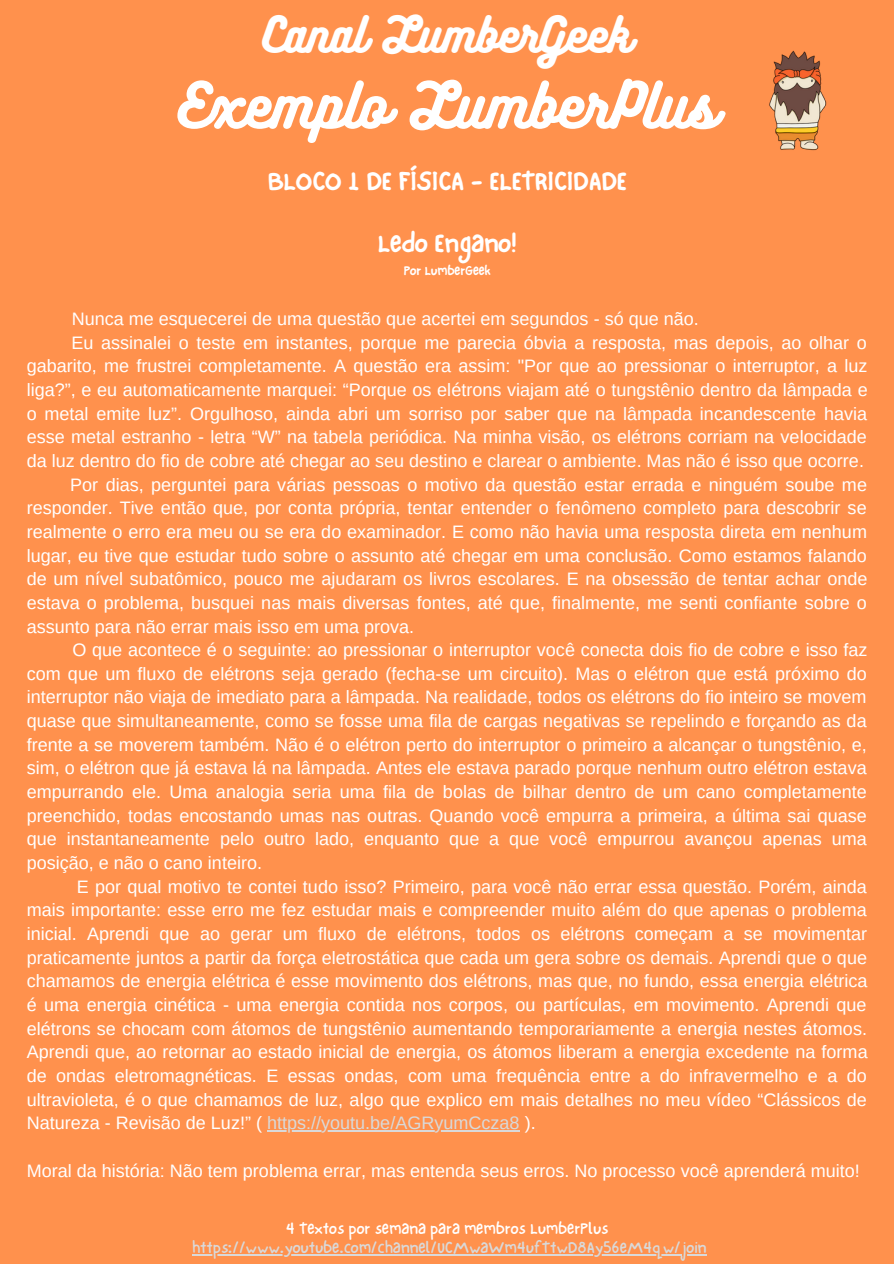
<style>
.page{position:relative;width:894px;height:1264px;background:#fff}
.page>*{position:absolute;margin:0;border:0;box-sizing:border-box;transform-origin:0 0}
.t1{font:55.8px "Bukhari Script";color:#fff}
.t2{font:43.8px "Bukhari Script";color:#fff}
.t3{font:27px "NF One Little Font Bold";color:#fff}
.t4{font:18px/23.7px "Arimo";color:#fff;text-align:justify}
.t5{font:16.8px "NF One Little Font Regular";color:#d9d9d9}
.t6{font:16.8px "NF One Little Font Regular";color:#fff}
.t7{font:13.5px "NF One Little Font Bold";color:#fff}
.s1{color:#d9d9d9}
</style>
<div class="page">
<div style="left:0;top:0;width:893px;height:1263px;background:#ff914d"></div>
<hr style="left:267px;top:1130px;width:252px;height:1px;background:#d9d9d9">
<img style="left:769px;top:50px;width:58px;height:101px">
<hr style="left:192px;top:1254px;width:514px;height:1px;background:#d9d9d9">
<p class="t2" style="left:263px;top:6px;width:369px">Canal LumberGeek</p>
<p class="t1" style="left:177px;top:69px;width:540px">Exemplo LumberPlus</p>
<p class="t3" style="left:267px;top:165px;width:360px">BLOCO 1 DE FÍSICA - ELETRICIDADE</p>
<p class="t3" style="left:378px;top:227px;width:140px">Ledo Engano!</p>
<p class="t7" style="left:403px;top:263px;width:88px">Por LumberGeek</p>
<p class="t4" style="left:72px;top:307px;width:628px">Nunca me esquecerei de uma questão que acertei em segundos - só que não.</p>
<p class="t4" style="left:27px;top:330px;width:842px;text-indent:45px">Eu assinalei o teste em instantes, porque me parecia óbvia a resposta, mas depois, ao olhar o gabarito, me frustrei completamente. A questão era assim: "Por que ao pressionar o interruptor, a luz liga?”, e eu automaticamente marquei: “Porque os elétrons viajam até o tungstênio dentro da lâmpada e o metal emite luz”. Orgulhoso, ainda abri um sorriso por saber que na lâmpada incandescente havia esse metal estranho - letra “W” na tabela periódica. Na minha visão, os elétrons corriam na velocidade da luz dentro do fio de cobre até chegar ao seu destino e clarear o ambiente. Mas não é isso que ocorre.</p>
<p class="t4" style="left:27px;top:472px;width:842px;text-indent:44px">Por dias, perguntei para várias pessoas o motivo da questão estar errada e ninguém soube me responder. Tive então que, por conta própria, tentar entender o fenômeno completo para descobrir se realmente o erro era meu ou se era do examinador. E como não havia uma resposta direta em nenhum lugar, eu tive que estudar tudo sobre o assunto até chegar em uma conclusão. Como estamos falando de um nível subatômico, pouco me ajudaram os livros escolares. E na obsessão de tentar achar onde estava o problema, busquei nas mais diversas fontes, até que, finalmente, me senti confiante sobre o assunto para não errar mais isso em uma prova.</p>
<p class="t4" style="left:27px;top:638px;width:842px;text-indent:46px">O que acontece é o seguinte: ao pressionar o interruptor você conecta dois fio de cobre e isso faz com que um fluxo de elétrons seja gerado (fecha-se um circuito). Mas o elétron que está próximo do interruptor não viaja de imediato para a lâmpada. Na realidade, todos os elétrons do fio inteiro se movem quase que simultaneamente, como se fosse uma fila de cargas negativas se repelindo e forçando as da frente a se moverem também. Não é o elétron perto do interruptor o primeiro a alcançar o tungstênio, e, sim, o elétron que já estava lá na lâmpada. Antes ele estava parado porque nenhum outro elétron estava empurrando ele. Uma analogia seria uma fila de bolas de bilhar dentro de um cano completamente preenchido, todas encostando umas nas outras. Quando você empurra a primeira, a última sai quase que instantaneamente pelo outro lado, enquanto que a que você empurrou avançou apenas uma posição, e não o cano inteiro.</p>
<p class="t4" style="left:27px;top:874px;width:842px;text-indent:50px">E por qual motivo te contei tudo isso? Primeiro, para você não errar essa questão. Porém, ainda mais importante: esse erro me fez estudar mais e compreender muito além do que apenas o problema inicial. Aprendi que ao gerar um fluxo de elétrons, todos os elétrons começam a se movimentar praticamente juntos a partir da força eletrostática que cada um gera sobre os demais. Aprendi que o que chamamos de energia elétrica é esse movimento dos elétrons, mas que, no fundo, essa energia elétrica é uma energia cinética - uma energia contida nos corpos, ou partículas, em movimento. Aprendi que elétrons se chocam com átomos de tungstênio aumentando temporariamente a energia nestes átomos.<br>Aprendi que, ao retornar ao estado inicial de energia, os átomos liberam a energia excedente na forma de ondas eletromagnéticas. E essas ondas, com uma frequência entre a do infravermelho e a do ultravioleta, é o que chamamos de luz, algo que explico em mais detalhes no meu vídeo “Clássicos de Natureza - Revisão de Luz!” ( <span class="s1">https://youtu.be/AGRyumCcza8</span> ).</p>
<p class="t4" style="left:27px;top:1158px;width:834px">Moral da história: Não tem problema errar, mas entenda seus erros. No processo você aprenderá muito!</p>
<p class="t6" style="left:286px;top:1218px;width:324px">4 Textos por semana para membros LumberPlus</p>
<p class="t5" style="left:192px;top:1237px;width:515px">https://www.youtube.com/channel/UCMwaWm4ufTtwD8Ay56eM4qw/join</p>
</div>
